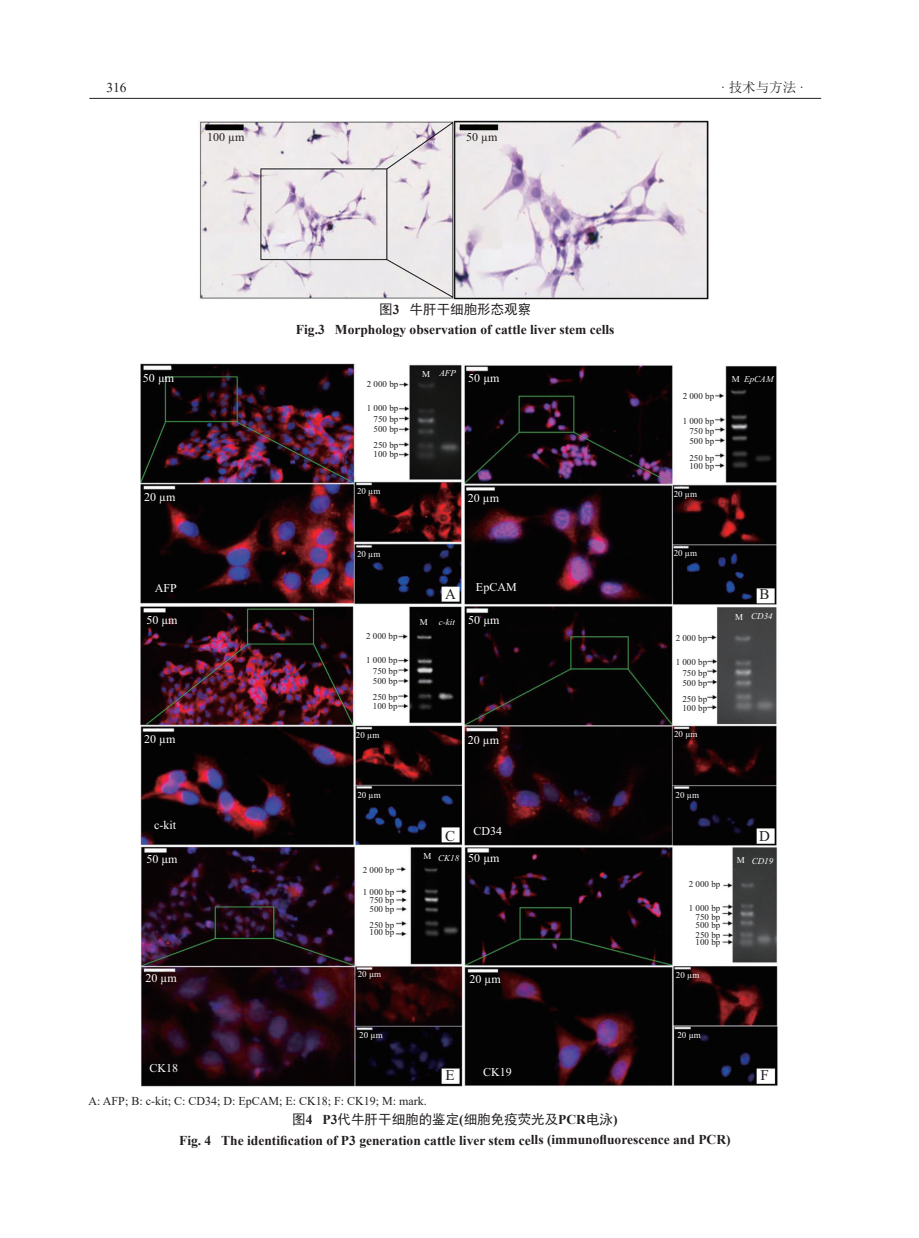
<style>
.page{position:relative;width:919px;height:1238px;background:#fff}
.page>*{position:absolute;margin:0;border:0;box-sizing:border-box;transform-origin:0 0}
.t1{font:15px "Times New Roman";color:#231f20}
.表头_图题{font:700 13.5px "Times New Roman";color:#231f20}
.表头_图题-2{font:13.5px "Sim Hei";color:#231f20}
.t2{font:13.5px "Sim Sun";color:#231f20}
.t3{font:13.5px "Times New Roman";color:#231f20}
.t4{font:12px "Times New Roman";color:#fff}
.表格_图注{font:12px "Times New Roman";color:#231f20}
.t5{font:9px/8.2px "Times New Roman";color:#231f20}
.t6{font:9px "Times New Roman";color:#fff}
.t7{font:italic 9px "Times New Roman";color:#fff}
.s1{font-family:"Times New Roman"}
.s2{font-family:"Times New Roman";font-weight:700}
</style>
<div class="page">
<hr style="left:89px;top:98px;width:732px;height:1px;background:#231f20">
<img style="left:199px;top:121px;width:510px;height:179px">
<img style="left:140px;top:363px;width:638px;height:724px">
<h2 class="t3" style="left:106px;top:78px;width:22px">316</h2>
<h2 class="t2" style="left:720px;top:81px;width:85px"><span class="s1">·</span> 技术与方法 <span class="s1">·</span></h2>
<p class="表格_图注" style="left:207px;top:133px;width:39px">100 µm</p>
<p class="表格_图注" style="left:466px;top:133px;width:33px">50 µm</p>
<p class="表头_图题-2" style="left:379px;top:302px;width:153px">图<span class="s2">3</span> 牛肝干细胞形态观察</p>
<p class="表头_图题" style="left:296px;top:319px;width:320px">Fig.3 Morphology observation of cattle liver stem cells</p>
<p class="t7" style="left:439px;top:366px;width:18px">AFP</p>
<p class="t6" style="left:422px;top:370px;width:10px">M</p>
<p class="t4" style="left:143px;top:373px;width:33px">50 µm</p>
<p class="t4" style="left:468px;top:373px;width:33px">50 µm</p>
<p class="t5" style="left:367px;top:380px;width:33px">2 000 bp</p>
<p class="t7" style="left:744px;top:373px;width:30px">EpCAM</p>
<p class="t6" style="left:731px;top:376px;width:10px">M</p>
<p class="t5" style="left:682px;top:392px;width:33px">2 000 bp</p>
<p class="t5" style="left:367px;top:404px;width:33px">1 000 bp</p>
<p class="t5" style="left:373px;top:415px;width:26px;line-height:9.8px">750 bp<br>500 bp</p>
<p class="t5" style="left:373px;top:442px;width:26px">250 bp<br>100 bp</p>
<p class="t5" style="left:682px;top:416px;width:33px;line-height:10.8px;text-align:right">1 000 bp<br>750 bp</p>
<p class="t5" style="left:689px;top:433px;width:26px;line-height:16.5px">500 bp<br>250 bp</p>
<p class="t5" style="left:689px;top:462px;width:26px">100 bp</p>
<p class="t4" style="left:144px;top:492px;width:33px">20 µm</p>
<p class="t6" style="left:357px;top:488px;width:25px">20 µm</p>
<p class="t4" style="left:468px;top:493px;width:33px">20 µm</p>
<p class="t6" style="left:673px;top:490px;width:25px">20 µm</p>
<p class="t6" style="left:357px;top:550px;width:25px">20 µm</p>
<p class="t6" style="left:673px;top:549px;width:25px">20 µm</p>
<p class="t4" style="left:155px;top:583px;width:24px">AFP</p>
<p class="t4" style="left:476px;top:583px;width:42px">EpCAM</p>
<p class="t1" style="left:445px;top:588px;width:12px">A</p>
<p class="t1" style="left:759px;top:588px;width:12px">B</p>
<p class="t4" style="left:146px;top:615px;width:33px">50 µm</p>
<p class="t4" style="left:468px;top:615px;width:33px">50 µm</p>
<p class="t6" style="left:420px;top:618px;width:10px">M</p>
<p class="t7" style="left:439px;top:616px;width:17px">c-kit</p>
<p class="t6" style="left:735px;top:613px;width:10px">M</p>
<p class="t7" style="left:751px;top:609px;width:23px">CD34</p>
<p class="t5" style="left:366px;top:632px;width:33px">2 000 bp</p>
<p class="t5" style="left:366px;top:655px;width:33px;line-height:11.2px;text-align:right">1 000 bp<br>750 bp</p>
<p class="t5" style="left:373px;top:673px;width:26px;line-height:16.5px">500 bp<br>250 bp</p>
<p class="t5" style="left:373px;top:702px;width:26px">100 bp</p>
<p class="t5" style="left:675px;top:634px;width:33px">2 000 bp</p>
<p class="t5" style="left:675px;top:657px;width:33px;line-height:11.2px;text-align:right">1 000 bp<br>750 bp</p>
<p class="t5" style="left:682px;top:675px;width:26px;line-height:16.5px">500 bp<br>250 bp</p>
<p class="t5" style="left:682px;top:704px;width:26px">100 bp</p>
<p class="t6" style="left:356px;top:731px;width:25px">20 µm</p>
<p class="t4" style="left:144px;top:734px;width:33px">20 µm</p>
<p class="t4" style="left:468px;top:735px;width:33px">20 µm</p>
<p class="t6" style="left:674px;top:730px;width:25px">20 µm</p>
<p class="t6" style="left:357px;top:792px;width:25px">20 µm</p>
<p class="t6" style="left:675px;top:791px;width:25px">20 µm</p>
<p class="t4" style="left:154px;top:821px;width:23px">c-kit</p>
<p class="t4" style="left:473px;top:827px;width:30px">CD34</p>
<p class="t1" style="left:445px;top:830px;width:12px">C</p>
<p class="t1" style="left:759px;top:830px;width:12px">D</p>
<p class="t6" style="left:423px;top:853px;width:10px">M</p>
<p class="t4" style="left:146px;top:854px;width:33px">50 µm</p>
<p class="t4" style="left:468px;top:853px;width:33px">50 µm</p>
<p class="t7" style="left:438px;top:851px;width:23px">CK18</p>
<p class="t7" style="left:751px;top:854px;width:23px">CD19</p>
<p class="t6" style="left:737px;top:856px;width:10px">M</p>
<p class="t5" style="left:363px;top:866px;width:33px">2 000 bp</p>
<p class="t5" style="left:369px;top:888px;width:26px;text-align:justify;text-indent:-7px">1 000 bp 750 bp 500 bp</p>
<p class="t5" style="left:369px;top:922px;width:26px;line-height:6.9px">250 bp<br>100 bp</p>
<p class="t5" style="left:688px;top:880px;width:33px">2 000 bp</p>
<p class="t5" style="left:695px;top:904px;width:26px;text-align:justify;text-indent:-7px">1 000 bp 750 bp 500 bp</p>
<p class="t5" style="left:695px;top:932px;width:26px;line-height:6.9px">250 bp<br>100 bp</p>
<p class="t6" style="left:358px;top:970px;width:25px">20 µm</p>
<p class="t4" style="left:146px;top:973px;width:33px">20 µm</p>
<p class="t4" style="left:469px;top:974px;width:33px">20 µm</p>
<p class="t6" style="left:676px;top:971px;width:25px">20 µm</p>
<p class="t6" style="left:359px;top:1031px;width:25px">20 µm</p>
<p class="t6" style="left:677px;top:1032px;width:25px">20 µm</p>
<p class="t4" style="left:149px;top:1063px;width:30px">CK18</p>
<p class="t4" style="left:483px;top:1067px;width:30px">CK19</p>
<p class="t1" style="left:445px;top:1069px;width:11px">E</p>
<p class="t1" style="left:760px;top:1069px;width:10px">F</p>
<p class="表格_图注" style="left:89px;top:1092px;width:340px">A: AFP; B: c-kit; C: CD34; D: EpCAM; E: CK18; F: CK19; M: mark.</p>
<p class="表头_图题-2" style="left:292px;top:1112px;width:327px">图<span class="s2">4 P3</span>代牛肝干细胞的鉴定<span class="s2">(</span>细胞免疫荧光及<span class="s2">PCR</span>电泳<span class="s2">)</span></p>
<p class="表头_图题" style="left:179px;top:1130px;width:553px">Fig. 4 The identification of P3 generation cattle liver stem cells (immunofluorescence and PCR)</p>
</div>
